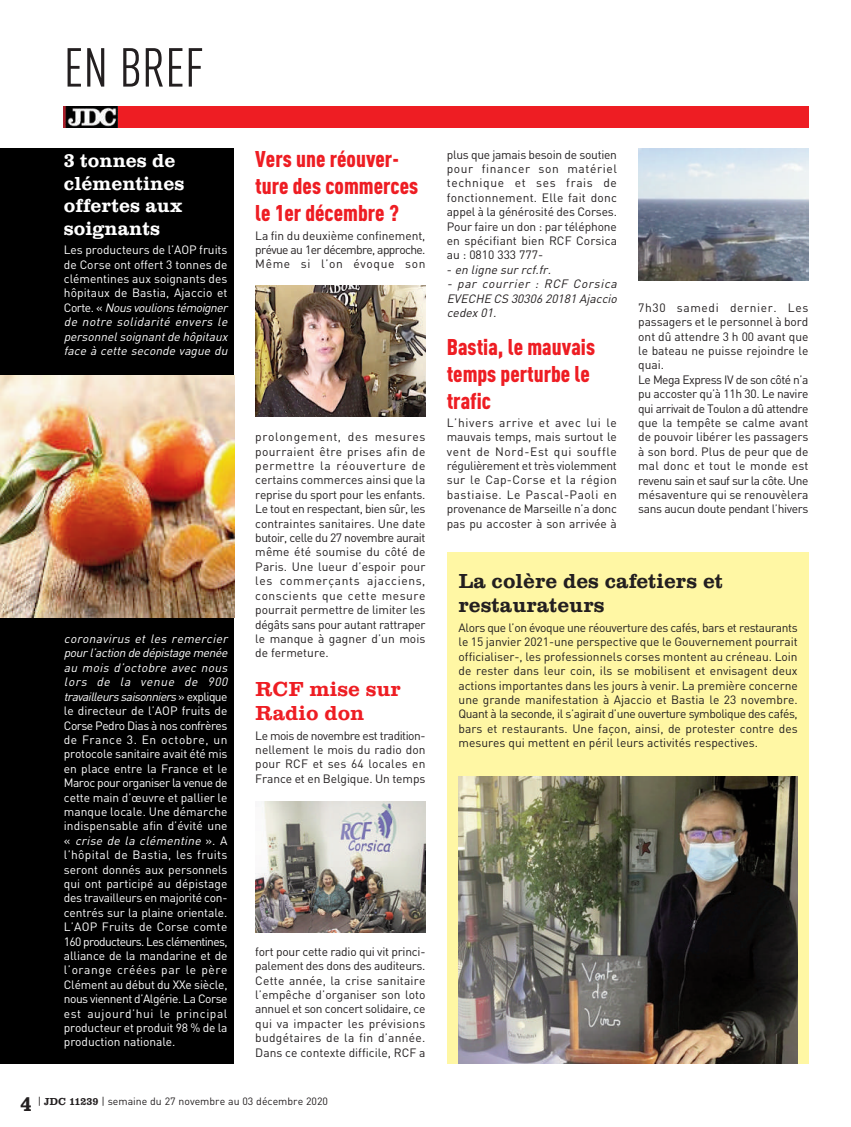
<style>
.page{position:relative;width:851px;height:1127px;background:#fff}
.page>*{position:absolute;margin:0;border:0;box-sizing:border-box;transform-origin:0 0}
.t1{font:54px "DIN Cond";color:#231f20}
.t2{font:900 22.5px/27px "DIN Cond";color:#ee1d23}
.t3{font:700 21px/24px "Clarendon T";color:#231f20}
.t4{font:700 21px/24px "Clarendon T";color:#ee1d23}
.t5{font:700 19.5px/22.5px "Clarendon T";color:#fff}
.t6{font:12px/14.4px "DIN";color:#231f20;text-align:justify}
.t7{font:12px/14.4px "DIN";letter-spacing:-.005em;color:#fff}
.t8{font:italic 12px/14.4px "DIN";color:#231f20;text-align:justify}
.t9{font:10.5px "DIN";color:#231f20}
.s1{font-style:italic}
.s2{font-family:"Clarendon T";font-weight:700;font-size:21px}
.s3{font-family:"Clarendon T";font-weight:700}
.s4{font-style:normal}
</style>
<div class="page">
<div style="left:64px;top:106px;width:744px;height:22px;background:#ee1d23"></div>
<img style="left:64px;top:106px;width:53px;height:22px">
<div style="left:0;top:148px;width:234px;height:915px;background:#000"></div>
<div style="left:447px;top:552px;width:361px;height:511px;background:#fff7a4"></div>
<img style="left:458px;top:776px;width:339px;height:287px">
<img style="left:0;top:375px;width:234px;height:243px">
<img style="left:255px;top:285px;width:170px;height:132px">
<img style="left:255px;top:801px;width:170px;height:131px">
<img style="left:638px;top:149px;width:170px;height:131px">
<h1 class="t1" style="left:64px;top:48px;width:142px">EN BREF</h1>
<h3 class="t5" style="left:64px;top:149px;width:122px">3 tonnes de clémentines offertes aux soignants</h3>
<p class="t7" style="left:64px;top:243px;width:168px">Les producteurs de l’AOP fruits de Corse ont offert 3 tonnes de clémentines aux soignants des hôpitaux de Bastia, Ajaccio et<br>C o rt e . « <span class="s1">Nous voulions témoigner de notre solidarité envers le personnel soignant de hôpitaux face à cette seconde vague du</span></p>
<h2 class="t2" style="left:255px;top:148px;width:164px">Vers une réouver&shy;ture des commerces le 1er décembre ?</h2>
<p class="t6" style="left:255px;top:228px;width:172px">La fin du deuxième confinement, prévue au 1er décembre, approche.<br>Même si l’on évoque son</p>
<p class="t7" style="left:64px;top:632px;width:168px"><span class="s1">coronavirus et les remercier pour l’action de dépistage menée au mois d’octobre avec nous lors de la venue de 900 travailleurs saisonniers</span> » e x p l i q u e le directeur de l’AOP fruits de<br>Corse Pedro Dias à nos confrères de France 3. En octobre, un protocole sanitaire avait été mis en place entre la France et le<br>Maroc pour organiser la venue de cette main d’œuvre et pallier le manque locale. Une démarche indispensable afin d’évité une « <span class="s1">crise de la clémentine</span> » . A l’hôpital de Bastia, les fruits seront donnés aux personnels qui ont participé au dépistage des travailleurs en majorité con&shy;centrés sur la plaine orientale.<br>L’AOP Fruits de Corse comte<br>160 producteurs. Les clémentines, alliance de la mandarine et de l’orange créées par le père<br>Clément au début du XXe siècle, nous viennent d’Algérie. La Corse est aujourd’hui le principal producteur et produit 98 % de la production nationale.</p>
<p class="t6" style="left:255px;top:430px;width:172px">prolongement, des mesures pourraient être prises afin de permettre la réouverture de certains commerces ainsi que la reprise du sport pour les enfants.<br>Le tout en respectant, bien sûr, les contraintes sanitaires. Une date butoir, celle du 27 novembre aurait même été soumise du côté de Paris. Une lueur d’espoir pour les commerçants ajacciens, conscients que cette mesure pourrait permettre de limiter les dégâts sans pour autant rattraper le manque à gagner d’un mois de fermeture.</p>
<h3 class="t4" style="left:255px;top:676px;width:147px">RCF mise sur<br>Radio don</h3>
<p class="t6" style="left:255px;top:728px;width:172px">Le mois de novembre est tradition&shy;nellement le mois du radio don pour RCF et ses 64 locales en France et en Belgique. Un temps</p>
<p class="t6" style="left:255px;top:944px;width:172px">fort pour cette radio qui vit princi&shy;palement des dons des auditeurs.<br>Cette année, la crise sanitaire l’empêche d’organiser son loto annuel et son concert solidaire, ce qui va impacter les prévisions budgétaires de la fin d’année.<br>Dans ce contexte difficile, RCF a</p>
<p class="t9" style="left:20px;top:1095px;width:310px"><span class="s2">4</span> | <span class="s3">JDC 11239</span> | semaine du 27 novembre au 03 décembre 2020</p>
<p class="t6" style="left:446px;top:147px;width:172px">plus que jamais besoin de soutien pour financer son matériel technique et ses frais de fonctionnement. Elle fait donc appel à la générosité des Corses.<br>Pour faire un don : par téléphone en spécifiant bien RCF Corsica au : 0810 333 777-</p>
<p class="t8" style="left:446px;top:262px;width:108px"><span class="s4">-</span> en ligne sur rcf.fr.</p>
<p class="t8" style="left:446px;top:277px;width:174px">- par courrier : RCF Corsica EVECHE CS 30306 20181 Ajaccio cedex 01.</p>
<h2 class="t2" style="left:446px;top:335px;width:150px">Bastia, le mauvais temps perturbe le trafic</h2>
<p class="t6" style="left:446px;top:415px;width:172px">L’hivers arrive et avec lui le mauvais temps, mais surtout le vent de Nord-Est qui souffle régulièrement et très violemment sur le Cap-Corse et la région bastiaise. Le Pascal-Paoli en provenance de Marseille n’a donc pas pu accoster à son arrivée à</p>
<p class="t6" style="left:638px;top:300px;width:172px;text-align:left">7h30 samedi dernier. Les passagers et le personnel à bord ont dû attendre 3 h 00 avant que le bateau ne puisse rejoindre le quai.<br>Le Mega Express IV de son côté n’a pu accoster qu’à 11h 30. Le navire qui arrivait de Toulon a dû attendre que la tempête se calme avant de pouvoir libérer les passagers à son bord. Plus de peur que de mal donc et tout le monde est revenu sain et sauf sur la côte. Une mésaventure qui se renouvèlera sans aucun doute pendant l’hivers</p>
<h3 class="t3" style="left:458px;top:569px;width:266px">La colère des cafetiers et restaurateurs</h3>
<p class="t6" style="left:458px;top:620px;width:340px">Alors que l’on évoque une réouverture des cafés, bars et restaurants le 15 janvier 2021-une perspective que le Gouvernement pourrait officialiser-, les professionnels corses montent au créneau. Loin de rester dans leur coin, ils se mobilisent et envisagent deux actions importantes dans les jours à venir. La première concerne une grande manifestation à Ajaccio et Bastia le 23 novembre.<br>Quant à la seconde, il s’agirait d’une ouverture symbolique des cafés, bars et restaurants. Une façon, ainsi, de protester contre des mesures qui mettent en péril leurs activités respectives.</p>
</div>
